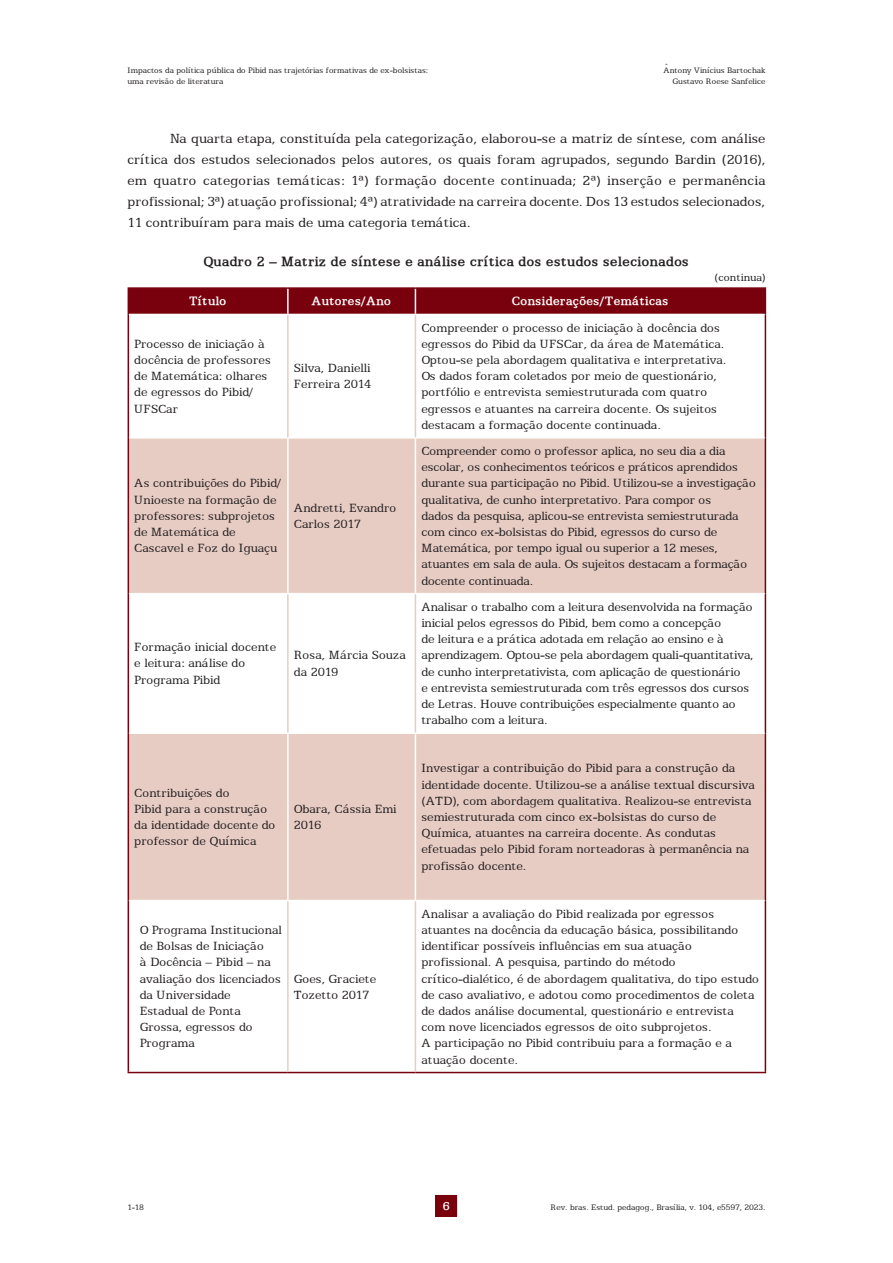
<style>
.page{position:relative;width:893px;height:1263px;background:#fff}
.page>*{position:absolute;margin:0;border:0;box-sizing:border-box;transform-origin:0 0}
._01_-_Corpo_do_texto{font:15px/21px "Eggo Normal";color:#231f20;text-align:justify}
._01_-_Titulo_Tabelas__quadros__graficos_e{font:700 15px "Eggo";color:#231f20}
.t1{font:13.5px/16.2px "Eggo Normal";color:#231f20}
.t2{font:700 13.5px "Eggo";color:#fff}
.t3{font:700 12.75px "Eggo";color:#fff}
._01_-_Fonte_da_tabela{font:12px "Eggo Normal";color:#231f20}
.t4{font:9px/10.5px "Eggo Normal";color:#231f20}
</style>
<div class="page">
<div style="left:436px;top:1195px;width:21px;height:21px;background:#79000d"></div>
<svg style="left:129px;top:439px;width:636px;height:461px;fill:#e7ccc4"></svg>
<hr style="left:128px;top:314px;width:1px;height:124px;background:#79000d">
<hr style="left:765px;top:314px;width:1px;height:124px;background:#79000d">
<hr style="left:128px;top:438px;width:1px;height:156px;background:#79000d">
<hr style="left:765px;top:438px;width:1px;height:156px;background:#79000d">
<hr style="left:128px;top:594px;width:1px;height:139px;background:#79000d">
<hr style="left:765px;top:594px;width:1px;height:139px;background:#79000d">
<hr style="left:128px;top:733px;width:1px;height:167px;background:#79000d">
<hr style="left:765px;top:733px;width:1px;height:167px;background:#79000d">
<hr style="left:128px;top:900px;width:1px;height:172px;background:#79000d">
<hr style="left:765px;top:900px;width:1px;height:172px;background:#79000d">
<hr style="left:128px;top:287px;width:160px;height:2px;background:#79000d">
<hr style="left:288px;top:287px;width:127px;height:2px;background:#79000d">
<hr style="left:415px;top:287px;width:351px;height:2px;background:#79000d">
<hr style="left:287px;top:439px;width:2px;height:154px;background:#fff">
<hr style="left:415px;top:439px;width:1px;height:154px;background:#fff">
<hr style="left:129px;top:593px;width:159px;height:1px;background:#fff">
<hr style="left:288px;top:593px;width:127px;height:1px;background:#fff">
<hr style="left:415px;top:593px;width:350px;height:1px;background:#fff">
<hr style="left:129px;top:732px;width:159px;height:2px;background:#fff">
<hr style="left:288px;top:732px;width:127px;height:2px;background:#fff">
<hr style="left:287px;top:734px;width:2px;height:166px;background:#fff">
<hr style="left:415px;top:732px;width:350px;height:2px;background:#fff">
<hr style="left:415px;top:734px;width:1px;height:166px;background:#fff">
<div style="left:128px;top:288px;width:638px;height:26px;background:#79000d"></div>
<hr style="left:128px;top:1072px;width:160px;height:1px;background:#79000d">
<hr style="left:288px;top:1072px;width:127px;height:1px;background:#79000d">
<hr style="left:415px;top:1072px;width:351px;height:1px;background:#79000d">
<hr style="left:287px;top:315px;width:2px;height:122px;background:#e7ccc4">
<hr style="left:415px;top:315px;width:1px;height:122px;background:#e7ccc4">
<hr style="left:287px;top:594px;width:2px;height:138px;background:#e7ccc4">
<hr style="left:415px;top:594px;width:1px;height:138px;background:#e7ccc4">
<hr style="left:287px;top:901px;width:2px;height:171px;background:#e7ccc4">
<hr style="left:415px;top:901px;width:1px;height:171px;background:#e7ccc4">
<p class="t4" style="left:128px;top:64px;width:302px">Impactos da política pública do Pibid nas trajetórias formativas de ex-bolsistas: uma revisão de literatura</p>
<p class="t4" style="left:663px;top:64px;width:104px;text-align:right">Ântony Vinícius Bartochak<br>Gustavo Roese Sanfelice</p>
<p class="_01_-_Corpo_do_texto" style="left:128px;top:127px;width:639px;text-indent:43px">Na quarta etapa, constituída pela categorização, elaborou-se a matriz de síntese, com análise crítica dos estudos selecionados pelos autores, os quais foram agrupados, segundo Bardin (2016), em quatro categorias temáticas: 1ª) formação docente continuada; 2ª) inserção e permanência profissional; 3ª) atuação profissional; 4ª) atratividade na carreira docente. Dos 13 estudos selecionados, 11 contribuíram para mais de uma categoria temática.</p>
<p class="_01_-_Titulo_Tabelas__quadros__graficos_e" style="left:204px;top:250px;width:487px">Quadro 2 – Matriz de síntese e análise crítica dos estudos selecionados</p>
<p class="_01_-_Fonte_da_tabela" style="left:714px;top:269px;width:52px">(continua)</p>
<p class="t2" style="left:189px;top:291px;width:39px">Título</p>
<p class="t2" style="left:312px;top:291px;width:81px">Autores/Ano</p>
<p class="t2" style="left:512px;top:291px;width:158px">Considerações/Temáticas</p>
<p class="t1" style="left:134px;top:334px;width:138px">Processo de iniciação à docência de professores de Matemática: olhares de egressos do Pibid/<br>UFSCar</p>
<p class="t1" style="left:421px;top:318px;width:307px">Compreender o processo de iniciação à docência dos egressos do Pibid da UFSCar, da área de Matemática.<br>Optou-se pela abordagem qualitativa e interpretativa.<br>Os dados foram coletados por meio de questionário, portfólio e entrevista semiestruturada com quatro egressos e atuantes na carreira docente. Os sujeitos destacam a formação docente continuada.</p>
<p class="t1" style="left:294px;top:358px;width:79px">Silva, Danielli<br>Ferreira 2014</p>
<p class="t1" style="left:134px;top:474px;width:149px">As contribuições do Pibid/<br>Unioeste na formação de professores: subprojetos de Matemática de<br>Cascavel e Foz do Iguaçu</p>
<p class="t1" style="left:294px;top:498px;width:104px">Andretti, Evandro<br>Carlos 2017</p>
<p class="t1" style="left:134px;top:638px;width:143px">Formação inicial docente e leitura: análise do<br>Programa Pibid</p>
<p class="t1" style="left:294px;top:646px;width:113px">Rosa, Márcia Souza da 2019</p>
<p class="t1" style="left:134px;top:783px;width:143px">Contribuições do<br>Pibid para a construção da identidade docente do professor de Química</p>
<p class="t1" style="left:294px;top:799px;width:104px">Obara, Cássia Emi<br>2016</p>
<p class="t1" style="left:140px;top:920px;width:144px">O Programa Institucional de Bolsas de Iniciação<br>à Docência – Pibid – na avaliação dos licenciados da Universidade<br>Estadual de Ponta<br>Grossa, egressos do<br>Programa</p>
<p class="t1" style="left:294px;top:969px;width:84px">Goes, Graciete<br>Tozetto 2017</p>
<p class="t1" style="left:421px;top:441px;width:336px">Compreender como o professor aplica, no seu dia a dia escolar, os conhecimentos teóricos e práticos aprendidos durante sua participação no Pibid. Utilizou-se a investigação qualitativa, de cunho interpretativo. Para compor os<br>dados da pesquisa, aplicou-se entrevista semiestruturada com cinco ex-bolsistas do Pibid, egressos do curso de Matemática, por tempo igual ou superior a 12 meses, atuantes em sala de aula. Os sujeitos destacam a formação docente continuada.</p>
<p class="t1" style="left:421px;top:597px;width:334px">Analisar o trabalho com a leitura desenvolvida na formação inicial pelos egressos do Pibid, bem como a concepção<br>de leitura e a prática adotada em relação ao ensino e à aprendizagem. Optou-se pela abordagem quali-quantitativa, de cunho interpretativista, com aplicação de questionário<br>e entrevista semiestruturada com três egressos dos cursos de Letras. Houve contribuições especialmente quanto ao trabalho com a leitura.</p>
<p class="t1" style="left:421px;top:759px;width:335px">Investigar a contribuição do Pibid para a construção da identidade docente. Utilizou-se a análise textual discursiva (ATD), com abordagem qualitativa. Realizou-se entrevista semiestruturada com cinco ex-bolsistas do curso de Química, atuantes na carreira docente. As condutas efetuadas pelo Pibid foram norteadoras à permanência na profissão docente.</p>
<p class="t1" style="left:421px;top:904px;width:339px">Analisar a avaliação do Pibid realizada por egressos atuantes na docência da educação básica, possibilitando identificar possíveis influências em sua atuação profissional. A pesquisa, partindo do método crítico-dialético, é de abordagem qualitativa, do tipo estudo de caso avaliativo, e adotou como procedimentos de coleta de dados análise documental, questionário e entrevista com nove licenciados egressos de oito subprojetos.<br>A participação no Pibid contribuiu para a formação e a atuação docente.</p>
<p class="t3" style="left:443px;top:1196px;width:9px">6</p>
<p class="t4" style="left:128px;top:1201px;width:18px">1-18</p>
<p class="t4" style="left:551px;top:1201px;width:216px">Rev. bras. Estud. pedagog., Brasília, v. 104, e5597, 2023.</p>
</div>
